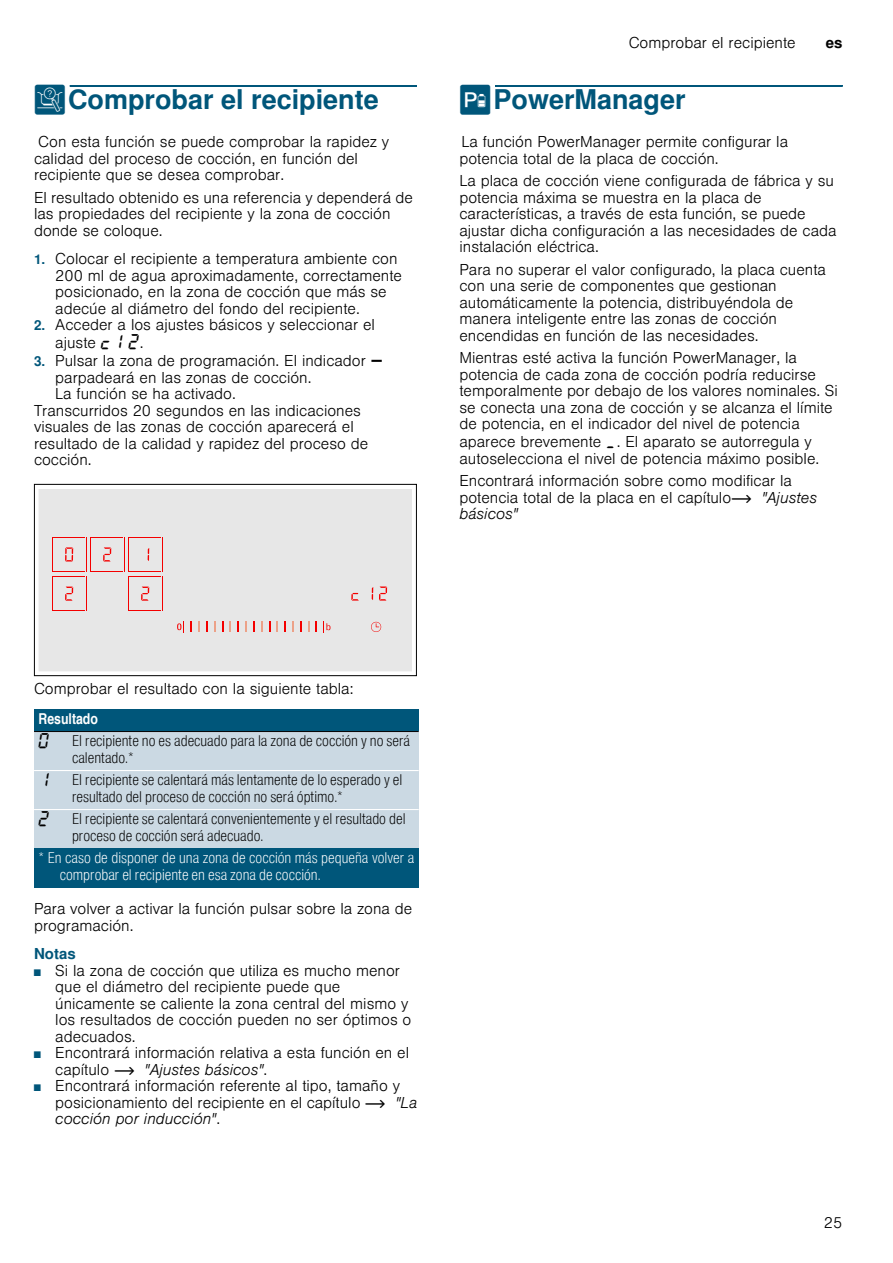
<style>
.page{position:relative;width:893px;height:1263px;background:#fff}
.page>*{position:absolute;margin:0;border:0;box-sizing:border-box;transform-origin:0 0}
.t1{font:700 27px "Nimbus San L";color:#00567a}
.t2{font:16.5px "BSH Symb All";color:#000}
.t3{font:300 15px/16.5px "Nimbus San L";color:#000}
.t4{font:15px/16.5px "Nimbus San L Lig Con";color:#000}
.t5{font:15px/16.5px "Nimbus San L Lig Con";color:#fff}
.t6{font:15px "Nimbus San L Bol Con";color:#fff}
.t7{font:700 15px "Nimbus San L";color:#00567a}
.t8{font:700 15px "Nimbus San L";color:#000}
.s1{font-family:"BSH Symb PG2";font-weight:400}
.s2{font-weight:700;font-size:13.5px;color:#00567a}
.s3{font-family:"BSH Symb All";font-weight:400;font-size:16.5px}
.s4{font-family:"BSH Symb Gaggenau";font-weight:400;font-size:16.5px}
.s5{font-family:"BSH Symb PH1";font-weight:400}
.s6{font-style:italic}
.s7{font-size:9px;color:#00567a}
</style>
<div class="page">
<div style="left:70px;top:85px;width:347px;height:2px;border:1px solid #00567a"></div>
<div style="left:495px;top:85px;width:347px;height:2px;border:1px solid #00567a"></div>
<div style="left:34px;top:709px;width:384px;height:22px;background:#00567a"></div>
<div style="left:34px;top:731px;width:34px;height:39px;background:#cbd9e3"></div>
<div style="left:68px;top:731px;width:350px;height:39px;background:#cbd9e3"></div>
<div style="left:34px;top:770px;width:34px;height:39px;background:#cbd9e3"></div>
<div style="left:68px;top:770px;width:350px;height:39px;background:#cbd9e3"></div>
<div style="left:34px;top:809px;width:34px;height:39px;background:#cbd9e3"></div>
<div style="left:68px;top:809px;width:350px;height:39px;background:#cbd9e3"></div>
<div style="left:34px;top:848px;width:384px;height:39px;background:#00567a"></div>
<hr style="left:34px;top:731px;width:384px;height:1px;background:#000">
<hr style="left:34px;top:770px;width:384px;height:1px;background:#fff">
<hr style="left:34px;top:809px;width:384px;height:1px;background:#fff">
<div style="left:38px;top:489px;width:374px;height:182px;background:#e7e7e7"></div>
<div style="left:34px;top:484px;width:383px;height:192px;border:1px solid #000"></div>
<svg style="left:177px;top:621px;width:7px;height:11px"></svg>
<svg style="left:323px;top:621px;width:7px;height:11px"></svg>
<svg style="left:190px;top:621px;width:2px;height:11px"></svg>
<svg style="left:198px;top:621px;width:2px;height:11px"></svg>
<svg style="left:245px;top:621px;width:2px;height:11px"></svg>
<svg style="left:276px;top:621px;width:2px;height:11px"></svg>
<svg style="left:292px;top:621px;width:2px;height:11px"></svg>
<svg style="left:206px;top:621px;width:2px;height:11px"></svg>
<svg style="left:237px;top:621px;width:2px;height:11px"></svg>
<svg style="left:253px;top:621px;width:2px;height:11px"></svg>
<svg style="left:284px;top:621px;width:2px;height:11px"></svg>
<svg style="left:315px;top:621px;width:2px;height:11px"></svg>
<svg style="left:371px;top:622px;width:10px;height:10px"></svg>
<svg style="left:379px;top:586px;width:8px;height:15px"></svg>
<svg style="left:371px;top:587px;width:2px;height:13px"></svg>
<svg style="left:351px;top:593px;width:8px;height:8px"></svg>
<hr style="left:129px;top:610px;width:32px;height:1px;background:#f40000">
<hr style="left:128px;top:576px;width:1px;height:35px;background:#f40000">
<hr style="left:162px;top:576px;width:1px;height:35px;background:#f40000">
<hr style="left:129px;top:537px;width:32px;height:1px;background:#f40000">
<hr style="left:128px;top:537px;width:1px;height:35px;background:#f40000">
<hr style="left:162px;top:537px;width:1px;height:35px;background:#f40000">
<svg style="left:65px;top:587px;width:8px;height:14px"></svg>
<hr style="left:53px;top:610px;width:32px;height:1px;background:#f40000">
<hr style="left:52px;top:576px;width:1px;height:35px;background:#f40000">
<hr style="left:86px;top:576px;width:1px;height:35px;background:#f40000">
<hr style="left:53px;top:537px;width:32px;height:1px;background:#f40000">
<hr style="left:52px;top:537px;width:1px;height:35px;background:#f40000">
<hr style="left:86px;top:537px;width:1px;height:35px;background:#f40000">
<hr style="left:91px;top:537px;width:32px;height:1px;background:#f40000">
<hr style="left:91px;top:571px;width:32px;height:1px;background:#f40000">
<hr style="left:90px;top:537px;width:1px;height:35px;background:#f40000">
<hr style="left:124px;top:537px;width:1px;height:35px;background:#f40000">
<hr style="left:53px;top:576px;width:32px;height:1px;background:#f40000">
<hr style="left:53px;top:571px;width:32px;height:1px;background:#f40000">
<hr style="left:129px;top:576px;width:32px;height:1px;background:#f40000">
<hr style="left:129px;top:571px;width:32px;height:1px;background:#f40000">
<svg style="left:103px;top:547px;width:8px;height:14px"></svg>
<svg style="left:148px;top:548px;width:1px;height:13px"></svg>
<svg style="left:65px;top:547px;width:8px;height:14px"></svg>
<svg style="left:141px;top:587px;width:8px;height:14px"></svg>
<h1 class="t1" style="left:34px;top:83px;width:346px"><span class="s1">t</span>Comprobar el recipiente</h1>
<p class="t3" style="left:34px;top:132px;width:356px">Con esta función se puede comprobar la rapidez y calidad del proceso de cocción, en función del recipiente que se desea comprobar.</p>
<p class="t3" style="left:34px;top:188px;width:380px">El resultado obtenido es una referencia y dependerá de las propiedades del recipiente y la zona de cocción donde se coloque.</p>
<p class="t3" style="left:55px;top:249px;width:348px;text-indent:-21px"><span class="s2">1.</span> Colocar el recipiente a temperatura ambiente con 200 ml de agua aproximadamente, correctamente posicionado, en la zona de cocción que más se adecúe al diámetro del fondo del recipiente.</p>
<p class="t3" style="left:55px;top:315px;width:321px;line-height:17.5px;text-indent:-21px"><span class="s2">2.</span> Acceder a los ajustes básicos y seleccionar el ajuste <span class="s3">™‚ ƒ</span>.</p>
<p class="t3" style="left:34px;top:351px;width:350px"><span class="s2">3.</span> Pulsar la zona de programación. El indicador <span class="s4">A</span></p>
<p class="t3" style="left:55px;top:368px;width:258px">parpadeará en las zonas de cocción.</p>
<p class="t3" style="left:55px;top:384px;width:182px">La función se ha activado.</p>
<p class="t3" style="left:34px;top:401px;width:328px">Transcurridos 20 segundos en las indicaciones</p>
<p class="t3" style="left:34px;top:417px;width:321px">visuales de las zonas de cocción aparecerá el</p>
<p class="t3" style="left:34px;top:434px;width:336px">resultado de la calidad y rapidez del proceso de</p>
<p class="t3" style="left:34px;top:450px;width:59px">cocción.</p>
<p class="t3" style="left:628px;top:33px;width:168px">Comprobar el recipiente</p>
<p class="t8" style="left:825px;top:34px;width:18px">es</p>
<h1 class="t1" style="left:459px;top:83px;width:228px"><span class="s1">h</span>PowerManager</h1>
<p class="t3" style="left:459px;top:132px;width:330px">La función PowerManager permite configurar la potencia total de la placa de cocción.</p>
<p class="t3" style="left:459px;top:171px;width:378px">La placa de cocción viene configurada de fábrica y su potencia máxima se muestra en la placa de características, a través de esta función, se puede ajustar dicha configuración a las necesidades de cada instalación eléctrica.</p>
<p class="t3" style="left:459px;top:260px;width:368px">Para no superar el valor configurado, la placa cuenta con una serie de componentes que gestionan automáticamente la potencia, distribuyéndola de manera inteligente entre las zonas de cocción encendidas en función de las necesidades.</p>
<p class="t3" style="left:459px;top:348px;width:380px">Mientras esté activa la función PowerManager, la potencia de cada zona de cocción podría reducirse temporalmente por debajo de los valores nominales. Si se conecta una zona de cocción y se alcanza el límite de potencia, en el indicador del nivel de potencia aparece brevemente <span class="s3">¬</span>. El aparato se autorregula y autoselecciona el nivel de potencia máximo posible.</p>
<p class="t3" style="left:459px;top:471px;width:359px">Encontrará información sobre como modificar la potencia total de la placa en el capítulo<span class="s5">~</span> <span class="s6">"Ajustes básicos"</span></p>
<p class="t3" style="left:34px;top:678px;width:321px">Comprobar el resultado con la siguiente tabla:</p>
<p class="t6" style="left:39px;top:709px;width:61px">Resultado</p>
<p class="t2" style="left:39px;top:732px;width:13px">‹</p>
<p class="t4" style="left:72px;top:732px;width:339px">El recipiente no es adecuado para la zona de cocción y no será calentado.*</p>
<p class="t2" style="left:39px;top:771px;width:13px">‚</p>
<p class="t4" style="left:72px;top:771px;width:332px">El recipiente se calentará más lentamente de lo esperado y el resultado del proceso de cocción no será óptimo.*</p>
<p class="t2" style="left:39px;top:810px;width:13px">ƒ</p>
<p class="t4" style="left:72px;top:810px;width:335px">El recipiente se calentará convenientemente y el resultado del proceso de cocción será adecuado.</p>
<p class="t5" style="left:60px;top:849px;width:356px;text-indent:-21px">* En caso de disponer de una zona de cocción más pequeña volver a comprobar el recipiente en esa zona de cocción.</p>
<p class="t3" style="left:34px;top:899px;width:379px">Para volver a activar la función pulsar sobre la zona de programación.</p>
<p class="t7" style="left:34px;top:944px;width:43px">Notas</p>
<p class="t3" style="left:55px;top:960px;width:357px;text-indent:-21px"><span class="s7">■</span> Si la zona de cocción que utiliza es mucho menor que el diámetro del recipiente puede que únicamente se caliente la zona central del mismo y los resultados de cocción pueden no ser óptimos o adecuados.</p>
<p class="t3" style="left:55px;top:1043px;width:355px;text-indent:-21px"><span class="s7">■</span> Encontrará información relativa a esta función en el capítulo <span class="s5">~</span> <span class="s6">"Ajustes básicos"</span>.</p>
<p class="t3" style="left:55px;top:1076px;width:363px;text-indent:-21px"><span class="s7">■</span> Encontrará información referente al tipo, tamaño y posicionamiento del recipiente en el capítulo <span class="s5">~</span> <span class="s6">"La cocción por inducción"</span>.</p>
<p class="t3" style="left:824px;top:1213px;width:20px">25</p>
</div>
